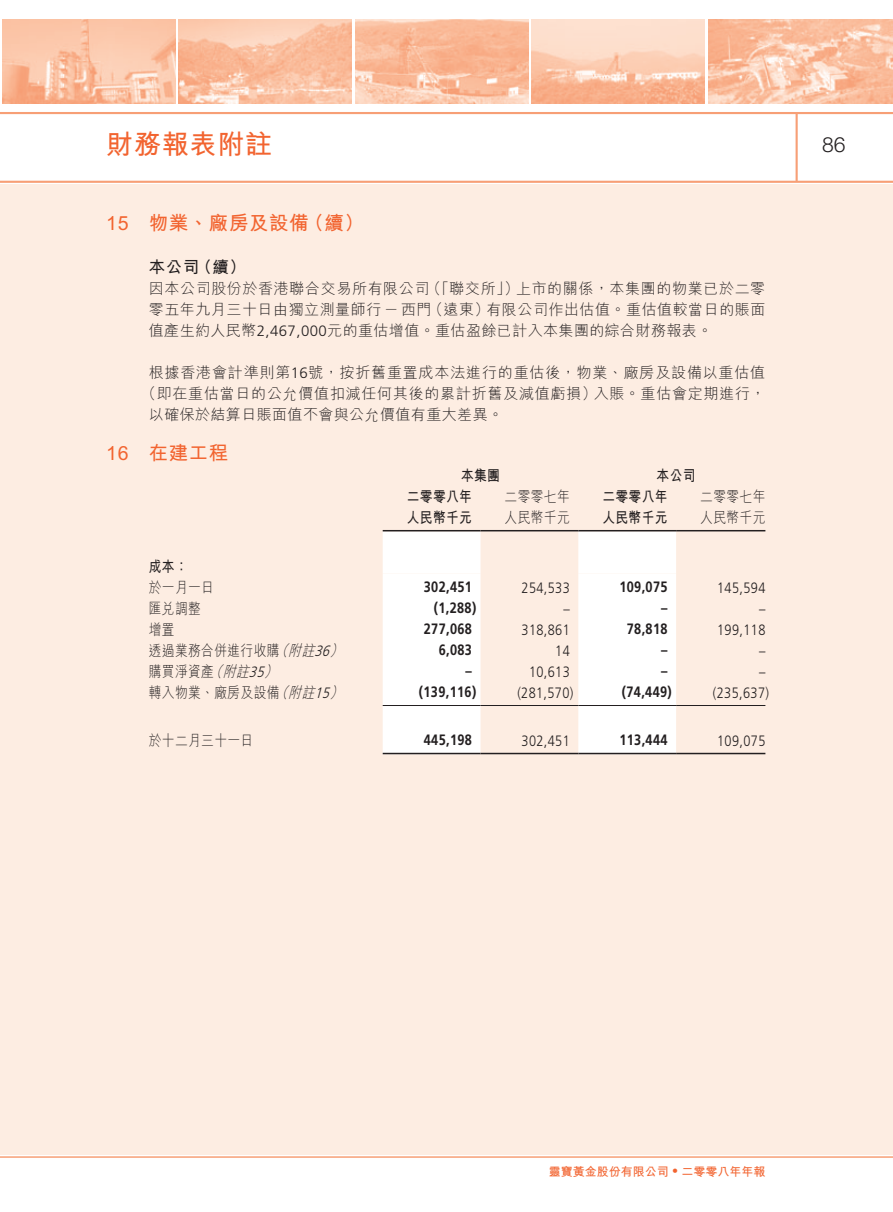
<style>
.page{position:relative;width:893px;height:1212px;background:#fff}
.page>*{position:absolute;margin:0;border:0;box-sizing:border-box;transform-origin:0 0}
.t1{font:700 27px "M Hei HK";letter-spacing:.03em;color:#f26430}
.t2{font:300 21px "Helvetica Neue LT Std";color:#231f20}
._01_C_Heading_Body{font:700 19.5px "M Hei HK";letter-spacing:.03em;color:#f26430}
._02_C_Subheading_Bod{font:700 16.5px "M Hei HK";color:#231f20}
._00_C_Body_Text{font:300 15px/21px "M Hei HK";letter-spacing:.04em;color:#231f20}
._50_C_Table_Text{font:700 15px "Frutiger LT Std";letter-spacing:.03em;color:#231f20;scale:.85 1}
._50_C_Table_Text-2{font:300 15px "Frutiger LT Std";letter-spacing:.03em;color:#231f20;scale:.85 1}
._50_C_Table_Text-3{font:300 15px "M Hei HK";letter-spacing:.03em;color:#231f20;scale:.85 1}
._50_C_Table_Text-4{font:700 15px "M Hei HK";letter-spacing:.03em;color:#231f20;scale:.85 1}
._50_C_Table_Text-5{font:italic 300 15px "M Hei HK";color:#231f20;scale:.85 1}
._50_C_Table_Text-6{font:italic 300 15px "Frutiger LT Std";color:#231f20;scale:.85 1}
.t3{font:700 12px "M Hei HK";color:#f26430}
.s1{font-family:"Frutiger LT Std"}
.s2{font-family:"Helvetica Neue LT Std";font-weight:300}
</style>
<div class="page">
<hr style="left:796px;top:113px;width:2px;height:68px;background:#f79f76">
<div style="left:0;top:184px;width:893px;height:970px;background:#fdede2"></div>
<hr style="left:0;top:1156px;width:893px;height:2px;background:#f79f76">
<img style="left:3px;top:20px;width:172px;height:83px">
<img style="left:179px;top:20px;width:173px;height:83px">
<img style="left:355px;top:20px;width:173px;height:83px">
<img style="left:532px;top:20px;width:173px;height:83px">
<img style="left:708px;top:20px;width:185px;height:83px">
<hr style="left:0;top:112px;width:893px;height:2px;background:#f79f76">
<hr style="left:0;top:181px;width:893px;height:2px;background:#f79f76">
<svg style="left:383px;top:531px;width:293px;height:42px"></svg>
<svg style="left:383px;top:573px;width:293px;height:180px;fill:#fff"></svg>
<hr style="left:383px;top:530px;width:97px;height:1px;background:#231f20">
<hr style="left:480px;top:530px;width:98px;height:1px;background:#231f20">
<hr style="left:578px;top:530px;width:98px;height:1px;background:#231f20">
<hr style="left:676px;top:530px;width:89px;height:1px;background:#231f20">
<hr style="left:383px;top:705px;width:97px;height:1px;background:#231f20">
<hr style="left:480px;top:705px;width:98px;height:1px;background:#231f20">
<hr style="left:578px;top:705px;width:98px;height:1px;background:#231f20">
<hr style="left:676px;top:705px;width:89px;height:1px;background:#231f20">
<hr style="left:383px;top:753px;width:97px;height:1px;background:#231f20">
<hr style="left:480px;top:753px;width:98px;height:1px;background:#231f20">
<hr style="left:578px;top:753px;width:98px;height:1px;background:#231f20">
<hr style="left:676px;top:753px;width:89px;height:1px;background:#231f20">
<h1 class="t1" style="left:106px;top:124px;width:167px">財務報表附註</h1>
<p class="_01_C_Heading_Body" style="left:106px;top:209px;width:24px">15</p>
<p class="_01_C_Heading_Body" style="left:149px;top:209px;width:161px">物業、廠房及設備</p>
<p class="_01_C_Heading_Body" style="left:304px;top:209px;width:61px">（續(</p>
<p class="_02_C_Subheading_Bod" style="left:196px;top:255px;width:52px">（續(</p>
<p class="_02_C_Subheading_Bod" style="left:149px;top:255px;width:52px">本公司</p>
<p class="_01_C_Heading_Body" style="left:106px;top:438px;width:24px">16</p>
<p class="_00_C_Body_Text" style="left:426px;top:277px;width:94px">（「聯交所」）</p>
<p class="_00_C_Body_Text" style="left:149px;top:277px;width:282px">因本公司股份於香港聯合交易所有限公司</p>
<p class="_00_C_Body_Text" style="left:516px;top:277px;width:251px">上市的關係，本集團的物業已於二零</p>
<p class="_00_C_Body_Text" style="left:149px;top:298px;width:565px">零五年九月三十日由獨立測量師行－西門<br>值產生約人民幣<span class="s1">2,467,000</span>元的重估增值。重估盈餘已計入本集團的綜合財務報表。</p>
<p class="_00_C_Body_Text" style="left:149px;top:361px;width:618px;text-align:right">根據香港會計準則第<span class="s1">16</span>號，按折舊重置成本法進行的重估後，物業、廠房及設備以重估值入賬。重估會定期進行，</p>
<p class="_00_C_Body_Text" style="left:428px;top:298px;width:63px">（遠東）</p>
<p class="_00_C_Body_Text" style="left:486px;top:298px;width:281px">有限公司作出估值。重估值較當日的賬面</p>
<p class="_00_C_Body_Text" style="left:149px;top:382px;width:449px;text-indent:-8px">（即在重估當日的公允價值扣減任何其後的累計折舊及減值虧損）以確保於結算日賬面值不會與公允價值有重大差異。</p>
<p class="_01_C_Heading_Body" style="left:149px;top:438px;width:81px">在建工程</p>
<p class="_50_C_Table_Text-4" style="left:461px;top:465px;width:47px">本集團</p>
<p class="_50_C_Table_Text-4" style="left:657px;top:465px;width:47px">本公司</p>
<p class="_50_C_Table_Text-4" style="left:407px;top:486px;width:78px">二零零八年</p>
<p class="_50_C_Table_Text-3" style="left:505px;top:486px;width:78px">二零零七年</p>
<p class="_50_C_Table_Text-4" style="left:602px;top:486px;width:78px">二零零八年</p>
<p class="_50_C_Table_Text-3" style="left:700px;top:486px;width:78px">二零零七年</p>
<p class="_50_C_Table_Text-4" style="left:407px;top:507px;width:78px">人民幣千元</p>
<p class="_50_C_Table_Text-3" style="left:505px;top:507px;width:78px">人民幣千元</p>
<p class="_50_C_Table_Text-4" style="left:602px;top:507px;width:78px">人民幣千元</p>
<p class="_50_C_Table_Text-3" style="left:700px;top:507px;width:78px">人民幣千元</p>
<p class="_50_C_Table_Text-4" style="left:149px;top:555px;width:47px">成本：</p>
<p class="_50_C_Table_Text-3" style="left:149px;top:576px;width:78px">於一月一日</p>
<p class="_50_C_Table_Text" style="left:424px;top:578px;width:58px">302,451</p>
<p class="_50_C_Table_Text-2" style="left:522px;top:579px;width:58px">254,533</p>
<p class="_50_C_Table_Text" style="left:619px;top:578px;width:58px">109,075</p>
<p class="_50_C_Table_Text-2" style="left:717px;top:579px;width:58px">145,594</p>
<p class="_50_C_Table_Text-3" style="left:149px;top:597px;width:63px">匯兌調整</p>
<p class="_50_C_Table_Text" style="left:434px;top:599px;width:52px">)1,288(</p>
<p class="_50_C_Table_Text-2" style="left:563px;top:600px;width:9px">–</p>
<p class="_50_C_Table_Text" style="left:661px;top:599px;width:9px">–</p>
<p class="_50_C_Table_Text-2" style="left:759px;top:600px;width:9px">–</p>
<p class="_50_C_Table_Text-3" style="left:149px;top:618px;width:32px">增置</p>
<p class="_50_C_Table_Text" style="left:424px;top:620px;width:58px">277,068</p>
<p class="_50_C_Table_Text-2" style="left:522px;top:621px;width:58px">318,861</p>
<p class="_50_C_Table_Text" style="left:627px;top:620px;width:49px">78,818</p>
<p class="_50_C_Table_Text-2" style="left:717px;top:621px;width:58px">199,118</p>
<p class="_50_C_Table_Text-5" style="left:275px;top:639px;width:23px">（</p>
<p class="_50_C_Table_Text-5" style="left:329px;top:639px;width:23px">(</p>
<p class="_50_C_Table_Text-5" style="left:288px;top:639px;width:38px">附註</p>
<p class="_50_C_Table_Text-3" style="left:149px;top:639px;width:155px">透過業務合併進行收購</p>
<p class="_50_C_Table_Text-6" style="left:314px;top:642px;width:24px">36</p>
<p class="_50_C_Table_Text" style="left:439px;top:641px;width:41px">6,083</p>
<p class="_50_C_Table_Text-2" style="left:555px;top:642px;width:19px">14</p>
<p class="_50_C_Table_Text" style="left:661px;top:641px;width:9px">–</p>
<p class="_50_C_Table_Text-2" style="left:759px;top:642px;width:9px">–</p>
<p class="_50_C_Table_Text-5" style="left:210px;top:660px;width:23px">（</p>
<p class="_50_C_Table_Text-5" style="left:264px;top:660px;width:23px">(</p>
<p class="_50_C_Table_Text-5" style="left:223px;top:660px;width:38px">附註</p>
<p class="_50_C_Table_Text-3" style="left:149px;top:660px;width:78px">購買淨資產</p>
<p class="_50_C_Table_Text-6" style="left:249px;top:663px;width:24px">35</p>
<p class="_50_C_Table_Text" style="left:466px;top:662px;width:9px">–</p>
<p class="_50_C_Table_Text-2" style="left:529px;top:663px;width:49px">10,613</p>
<p class="_50_C_Table_Text" style="left:661px;top:662px;width:9px">–</p>
<p class="_50_C_Table_Text-2" style="left:759px;top:663px;width:9px">–</p>
<p class="_50_C_Table_Text-5" style="left:275px;top:681px;width:23px">（</p>
<p class="_50_C_Table_Text-5" style="left:329px;top:681px;width:23px">(</p>
<p class="_50_C_Table_Text-5" style="left:288px;top:681px;width:38px">附註</p>
<p class="_50_C_Table_Text-3" style="left:149px;top:681px;width:155px">轉入物業、廠房及設備</p>
<p class="_50_C_Table_Text-6" style="left:314px;top:684px;width:24px">15</p>
<p class="_50_C_Table_Text" style="left:419px;top:683px;width:69px">)139,116(</p>
<p class="_50_C_Table_Text-2" style="left:517px;top:684px;width:67px">)281,570(</p>
<p class="_50_C_Table_Text" style="left:622px;top:683px;width:60px">)74,449(</p>
<p class="_50_C_Table_Text-2" style="left:713px;top:684px;width:67px">)235,637(</p>
<p class="_50_C_Table_Text-3" style="left:149px;top:730px;width:124px">於十二月三十一日</p>
<p class="_50_C_Table_Text" style="left:424px;top:731px;width:58px">445,198</p>
<p class="_50_C_Table_Text-2" style="left:522px;top:732px;width:58px">302,451</p>
<p class="_50_C_Table_Text" style="left:619px;top:731px;width:58px">113,444</p>
<p class="_50_C_Table_Text-2" style="left:717px;top:732px;width:58px">109,075</p>
<h2 class="t2" style="left:822px;top:132px;width:25px">86</h2>
<p class="t3" style="left:549px;top:1163px;width:218px">靈寶黃金股份有限公司 <span class="s2">•</span> 二零零八年年報</p>
</div>
